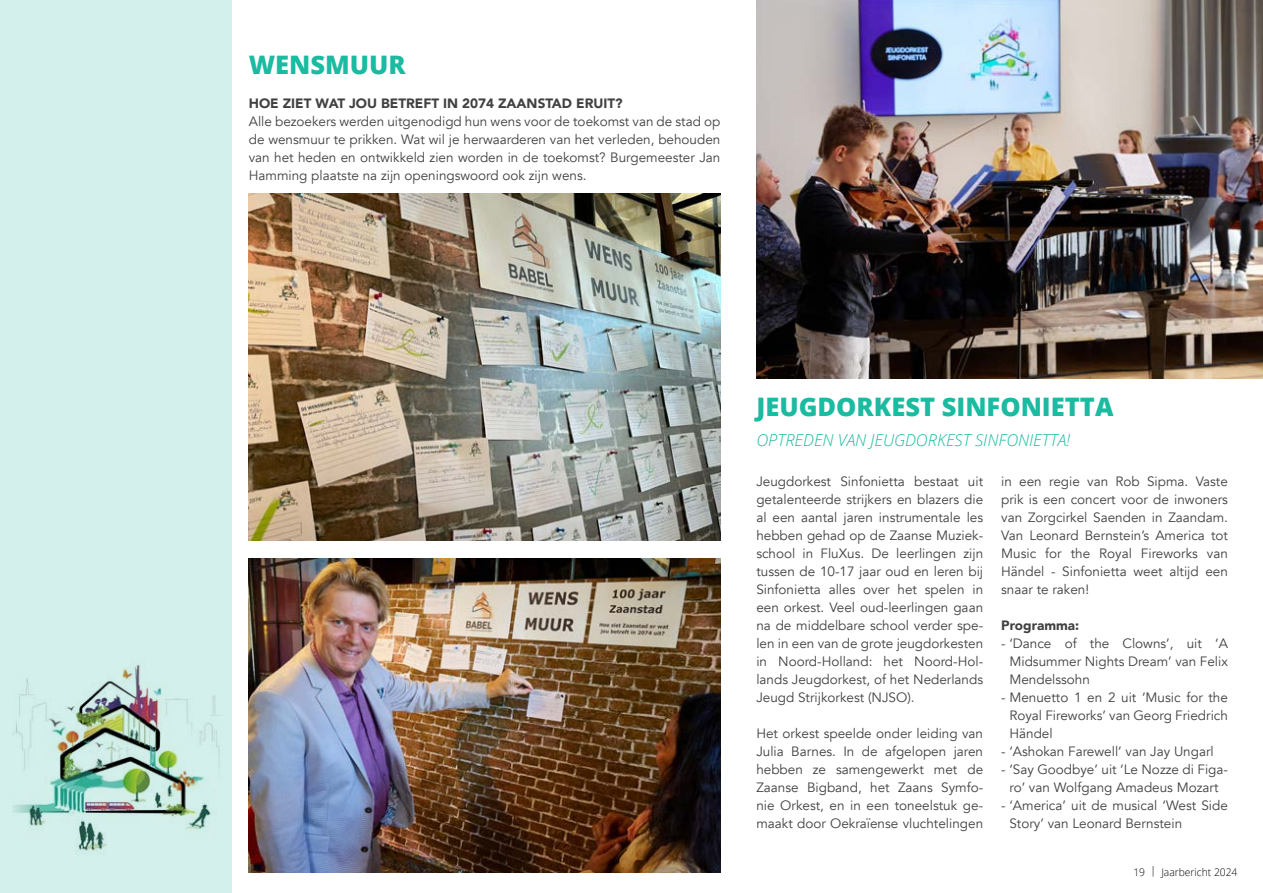
<style>
.page{position:relative;width:1263px;height:893px;background:#fff}
.page>*{position:absolute;margin:0;border:0;box-sizing:border-box;transform-origin:0 0}
.t1{font:800 25.5px "Open Sans";color:#1abba0}
.t2{font:italic 300 16.5px "Open Sans";color:#1abba0}
.t3{font:13.5px/18px "Avenir";color:#414042;text-align:justify}
.t4{font:900 13.5px "Avenir";color:#414042}
.t5{font:300 10.5px "Open Sans";color:#000}
</style>
<div class="page">
<div style="left:0;top:0;width:232px;height:893px;background:#d4f0ec"></div>
<img style="left:756px;top:0;width:507px;height:378px">
<img style="left:13px;top:664px;width:207px;height:191px">
<img style="left:249px;top:193px;width:471px;height:347px">
<img style="left:249px;top:558px;width:471px;height:314px">
<h1 class="t1" style="left:249px;top:45px;width:159px">WENSMUUR</h1>
<p class="t4" style="left:249px;top:92px;width:375px">HOE ZIET WAT JOU BETREFT IN 2074 ZAANSTAD ERUIT?</p>
<p class="t3" style="left:249px;top:113px;width:473px">Alle bezoekers werden uitgenodigd hun wens voor de toekomst van de stad op de wensmuur te prikken. Wat wil je herwaarderen van het verleden, behouden van het heden en ontwikkeld zien worden in de toekomst? Burgemeester Jan Hamming plaatste na zijn openingswoord ook zijn wens.</p>
<h1 class="t1" style="left:756px;top:387px;width:359px">JEUGDORKEST SINFONIETTA</h1>
<p class="t2" style="left:756px;top:428px;width:315px">OPTREDEN VAN JEUGDORKEST SINFONIETTA!</p>
<p class="t3" style="left:756px;top:473px;width:228px">Jeugdorkest Sinfonietta bestaat uit getalenteerde strijkers en blazers die al een aantal jaren instrumentale les hebben gehad op de Zaanse Muziek&shy;school in FluXus. De leerlingen zijn tussen de 10-17 jaar oud en leren bij Sinfonietta alles over het spelen in een orkest. Veel oud-leerlingen gaan na de middelbare school verder spe&shy;len in een van de grote jeugdorkesten in Noord-Holland: het Noord-Hol&shy;lands Jeugdorkest, of het Nederlands Jeugd Strijkorkest (NJSO).</p>
<p class="t3" style="left:756px;top:725px;width:228px">Het orkest speelde onder leiding van Julia Barnes. In de afgelopen jaren hebben ze samengewerkt met de Zaanse Bigband, het Zaans Symfo&shy;nie Orkest, en in een toneelstuk ge&shy;maakt door Oekraïense vluchtelingen</p>
<p class="t3" style="left:1001px;top:473px;width:228px">in een regie van Rob Sipma. Vaste prik is een concert voor de inwoners van Zorgcirkel Saenden in Zaandam.<br>Van Leonard Bernstein’s America tot Music for the Royal Fireworks van Händel - Sinfonietta weet altijd een snaar te raken!</p>
<p class="t4" style="left:1001px;top:614px;width:79px">Programma:</p>
<p class="t3" style="left:1009px;top:635px;width:220px;text-indent:-8px">- ‘Dance of the Clowns’, uit ‘A Midsummer Nights Dream’ van Felix Mendelssohn</p>
<p class="t3" style="left:1009px;top:688px;width:220px;text-indent:-8px">- Menuetto 1 en 2 uit ‘Music for the Royal Fireworks’ van Georg Friedrich Händel</p>
<p class="t3" style="left:1001px;top:742px;width:214px">- ‘Ashokan Farewell’ van Jay Ungarl</p>
<p class="t3" style="left:1001px;top:760px;width:228px;text-align:center">- ‘Say Goodbye’ uit ‘Le Nozze di Figa&shy;ro’ van Wolfgang Amadeus Mozart</p>
<p class="t3" style="left:1009px;top:796px;width:220px;text-indent:-8px">- ‘America’ uit de musical ‘West Side<br>Story’ van Leonard Bernstein</p>
<p class="t5" style="left:1133px;top:864px;width:106px">19 | Jaarbericht 2024</p>
</div>
